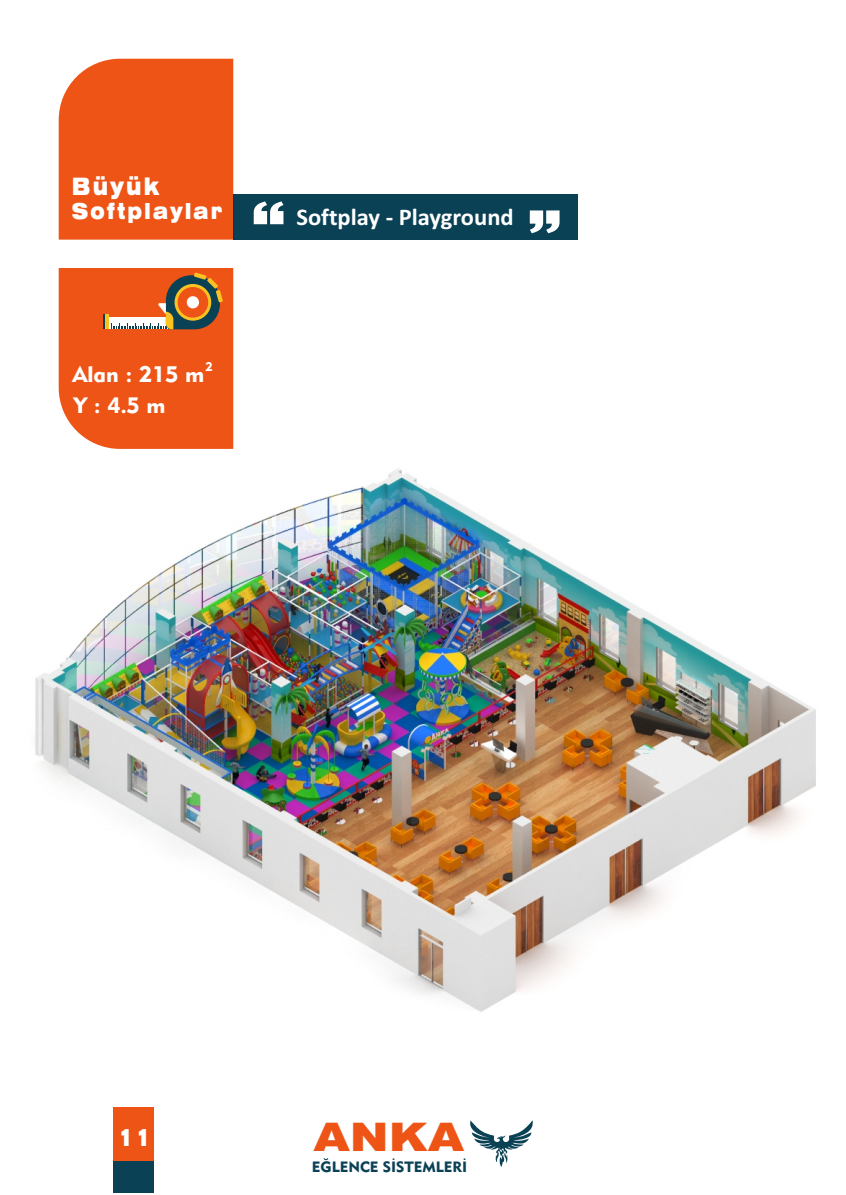
<style>
.page{position:relative;width:846px;height:1195px;background:#fff}
.page>*{position:absolute;margin:0;border:0;box-sizing:border-box;transform-origin:0 0}
.t1{font:900 39.4px "Arial";color:#ed5416;scale:1.19 1}
.t2{font:900 expanded 33px "Swiss 721 BT";color:#fff;scale:.77 1}
.t3{font:700 24px "Calibri";color:#fff}
.t4{font:900 expanded 24px "Swiss 721 BT";letter-spacing:.125em;color:#fff;scale:.77 1}
.t5{font:900 expanded 24px "Swiss 721 BT";letter-spacing:.125em;color:#fff;scale:.76 1}
.t6{font:22.2px "Geometric 415 BT Black A";color:#fff}
.t7{font:900 expanded 22px "Swiss 721 BT";letter-spacing:.125em;color:#fff;scale:.77 1}
.t8{font:22px "Geometric 415 BT Black A";color:#fff}
.t9{font:14.8px "Geometric 415 BT Black A";color:#0a4154}
.t10{font:12.4px "Geometric 415 BT Black A";color:#fff}
.s1{font-size:21.4px}
.s2{font-size:15px}
</style>
<div class="page">
<img style="left:35px;top:440px;width:781px;height:572px">
<div style="left:114px;top:1108px;width:40px;height:85px;background:#ed5416"></div>
<svg style="left:470px;top:1120px;width:63px;height:47px"></svg>
<div style="left:114px;top:1161px;width:40px;height:32px;background:#0a4154"></div>
<div style="left:233px;top:194px;width:345px;height:46px;background:#0a4154"></div>
<svg style="left:530px;top:210px;width:29px;height:23px"></svg>
<svg style="left:254px;top:201px;width:29px;height:23px"></svg>
<div style="left:59px;top:59px;width:174px;height:181px;background:#ed5416"></div>
<svg style="left:59px;top:268px;width:174px;height:181px;background:#e35d24"></svg>
<p class="t4" style="left:72px;top:176px;width:115px">Büyük</p>
<p class="t7" style="left:72px;top:202px;width:197px">Softplaylar</p>
<h2 class="t2" style="left:84px;top:180px;width:163px">300 <span class="s1">m</span><span class="s2">2</span></h2>
<p class="t10" style="left:205px;top:361px;width:9px">2</p>
<p class="t6" style="left:72px;top:365px;width:133px">Alan : 215 m</p>
<p class="t8" style="left:73px;top:396px;width:94px">Y : 4.5 m</p>
<p class="t3" style="left:296px;top:207px;width:219px">Softplay - Playground</p>
<p class="t5" style="left:117px;top:1127px;width:48px">11</p>
<h1 class="t1" style="left:314px;top:1122px;width:128px">ANKA</h1>
<p class="t9" style="left:312px;top:1160px;width:157px">EĞLENCE SİSTEMLERİ</p>
</div>
